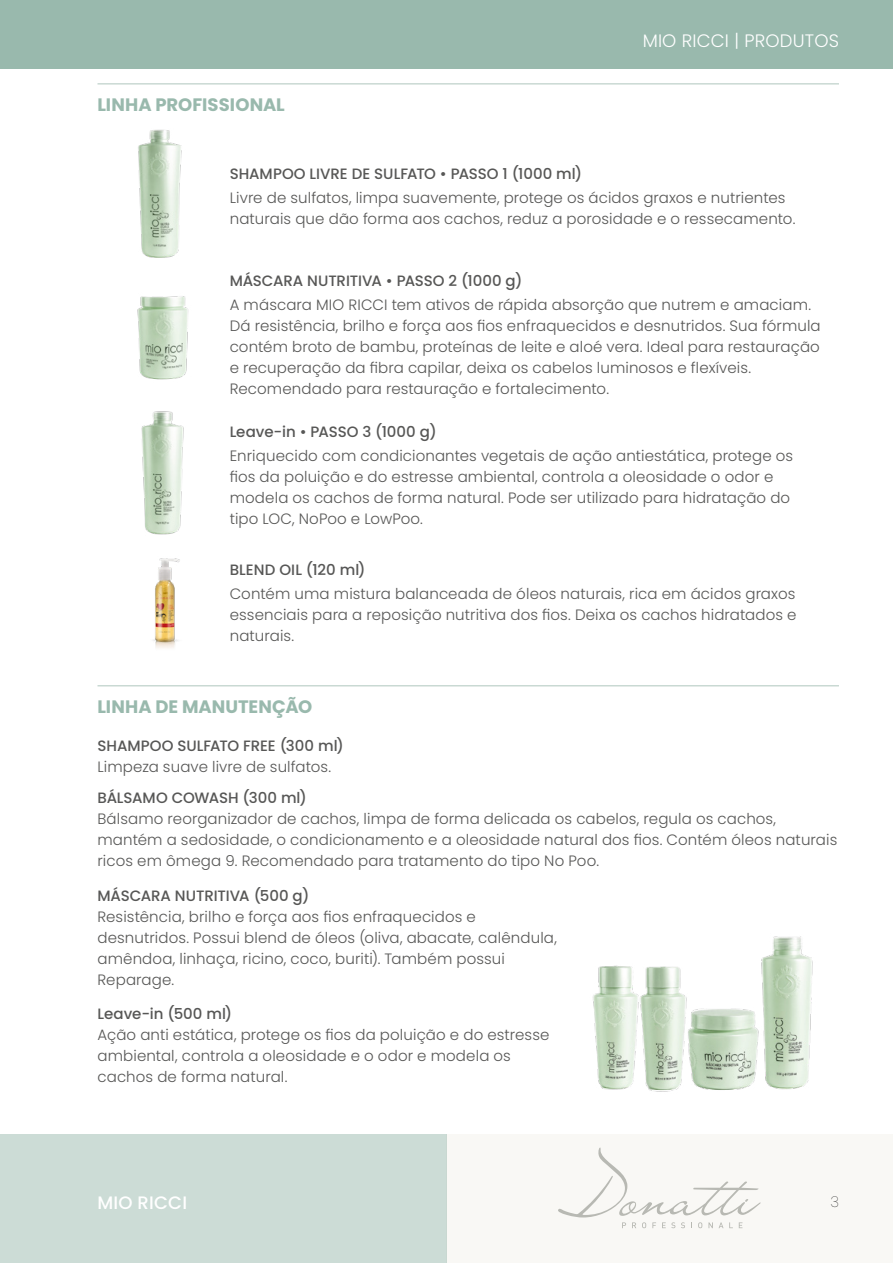
<style>
.page{position:relative;width:893px;height:1263px;background:#fff}
.page>*{position:absolute;margin:0;border:0;box-sizing:border-box;transform-origin:0 0}
.t1{font:700 18px "Poppins";letter-spacing:-.005em;color:#99b9ad}
.t2{font:300 18px "Poppins";letter-spacing:.01em;color:#fff}
.t3{font:500 18px "Poppins";letter-spacing:.01em;color:#fff}
.t4{font:300 15px/21px "Poppins";letter-spacing:.01em;color:#575756}
.t5{font:500 15px "Poppins";letter-spacing:-.005em;color:#575756}
.t6{font:100 15px "Poppins";color:#000}
</style>
<div class="page">
<div style="left:446px;top:1134px;width:447px;height:129px;background:#f9f8f5"></div>
<div style="left:0;top:1134px;width:446px;height:129px;background:#ccdcd6"></div>
<hr style="left:98px;top:685px;width:741px;height:1px;background:#afc6bd">
<hr style="left:98px;top:83px;width:741px;height:1px;background:#afc6bd">
<img style="left:137px;top:129px;width:52px;height:251px">
<img style="left:141px;top:411px;width:43px;height:124px">
<img style="left:153px;top:558px;width:27px;height:90px">
<img style="left:593px;top:936px;width:220px;height:156px">
<svg style="left:558px;top:1147px;width:203px;height:81px"></svg>
<div style="left:0;top:0;width:893px;height:69px;background:#99b9ad"></div>
<p class="t1" style="left:98px;top:95px;width:189px">LINHA PROFISSIONAL</p>
<p class="t2" style="left:643px;top:30px;width:198px">MIO RICCI | PRODUTOS</p>
<p class="t5" style="left:230px;top:165px;width:354px">SHAMPOO LIVRE DE SULFATO • PASSO 1 (1000 ml)</p>
<p class="t4" style="left:230px;top:188px;width:567px">Livre de sulfatos, limpa suavemente, protege os ácidos graxos e nutrientes naturais que dão forma aos cachos, reduz a porosidade e o ressecamento.</p>
<p class="t5" style="left:230px;top:272px;width:294px">MÁSCARA NUTRITIVA • PASSO 2 (1000 g)</p>
<p class="t4" style="left:230px;top:295px;width:592px">A máscara MIO RICCI tem ativos de rápida absorção que nutrem e amaciam.<br>Dá resistência, brilho e força aos fios enfraquecidos e desnutridos. Sua fórmula contém broto de bambu, proteínas de leite e aloé vera. Ideal para restauração e recuperação da fibra capilar, deixa os cabelos luminosos e flexíveis.<br>Recomendado para restauração e fortalecimento.</p>
<p class="t5" style="left:230px;top:423px;width:209px">Leave-in • PASSO 3 (1000 g)</p>
<p class="t4" style="left:230px;top:445px;width:565px">Enriquecido com condicionantes vegetais de ação antiestática, protege os fios da poluição e do estresse ambiental, controla a oleosidade o odor e modela os cachos de forma natural. Pode ser utilizado para hidratação do tipo LOC, NoPoo e LowPoo.</p>
<p class="t5" style="left:230px;top:561px;width:137px">BLEND OIL (120 ml)</p>
<p class="t4" style="left:230px;top:583px;width:568px;text-align:justify">Contém uma mistura balanceada de óleos naturais, rica em ácidos graxos essenciais para a reposição nutritiva dos fios. Deixa os cachos hidratados e naturais.</p>
<p class="t1" style="left:98px;top:696px;width:216px">LINHA DE MANUTENÇÃO</p>
<p class="t5" style="left:98px;top:737px;width:248px">SHAMPOO SULFATO FREE (300 ml)</p>
<p class="t4" style="left:98px;top:756px;width:235px">Limpeza suave livre de sulfatos.</p>
<p class="t5" style="left:98px;top:789px;width:211px">BÁLSAMO COWASH (300 ml)</p>
<p class="t4" style="left:98px;top:808px;width:741px">Bálsamo reorganizador de cachos, limpa de forma delicada os cabelos, regula os cachos, mantém a sedosidade, o condicionamento e a oleosidade natural dos fios. Contém óleos naturais ricos em ômega 9. Recomendado para tratamento do tipo No Poo.</p>
<p class="t5" style="left:98px;top:887px;width:214px">MÁSCARA NUTRITIVA (500 g)</p>
<p class="t4" style="left:98px;top:906px;width:461px">Resistência, brilho e força aos fios enfraquecidos e desnutridos. Possui blend de óleos (oliva, abacate, calêndula, amêndoa, linhaça, ricino, coco, buriti). Também possui Reparage.</p>
<p class="t5" style="left:98px;top:1005px;width:136px">Leave-in (500 ml)</p>
<p class="t4" style="left:98px;top:1024px;width:453px">Ação anti estática, protege os fios da poluição e do estresse ambiental, controla a oleosidade e o odor e modela os cachos de forma natural.</p>
<p class="t3" style="left:98px;top:1192px;width:91px">MIO RICCI</p>
<p class="t6" style="left:830px;top:1193px;width:10px">3</p>
</div>
